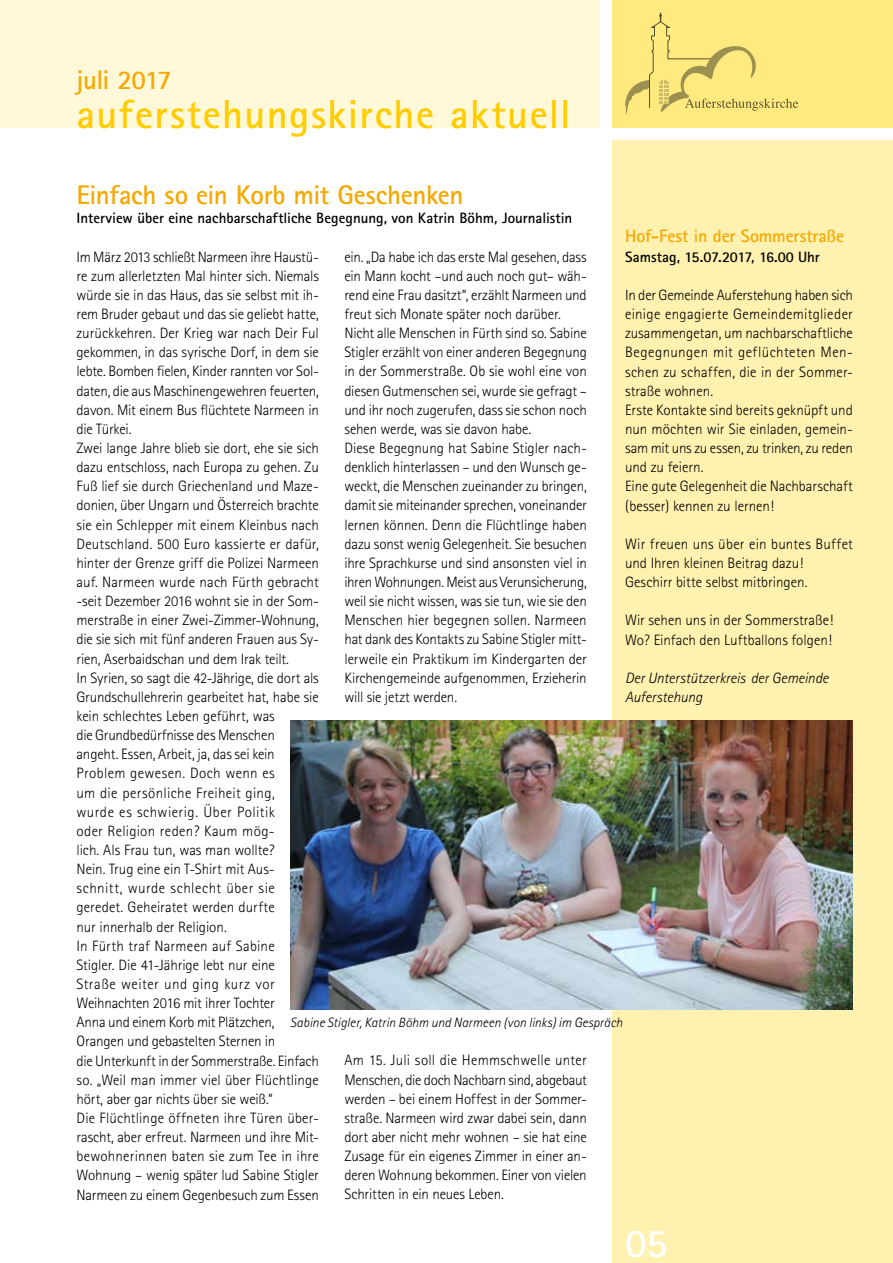
<style>
.page{position:relative;width:893px;height:1263px;background:#fff}
.page>*{position:absolute;margin:0;border:0;box-sizing:border-box;transform-origin:0 0}
.t1{font:700 40.5px "Rotis Sans Serif";letter-spacing:.035em;color:#fc0}
.t2{font:700 40.5px "Rotis Sans Serif";color:#fff}
.t3{font:700 27px "Rotis Sans Serif";letter-spacing:-.015em;color:#f6a800}
.t4{font:700 18px "Rotis Sans Serif";letter-spacing:-.005em;color:#f6a800}
.t5{font:300 15px/19.2px "Rotis Sans Serif";letter-spacing:-.01em;color:#000}
.t6{font:700 15px "Rotis Sans Serif";letter-spacing:-.005em;color:#000}
.t7{font:italic 300 15px/19.2px "Rotis Sans Serif";letter-spacing:-.005em;color:#000}
.t8{font:italic 300 13.5px "Rotis Sans Serif";color:#000}
</style>
<div class="page">
<div style="left:612px;top:0;width:281px;height:128px;background:#ffea7f"></div>
<div style="left:0;top:0;width:600px;height:128px;background:#fff8d9"></div>
<div style="left:612px;top:140px;width:281px;height:1123px;background:#fff1af"></div>
<svg style="left:625px;top:13px;width:173px;height:102px"></svg>
<img style="left:290px;top:720px;width:563px;height:290px">
<h2 class="t3" style="left:77px;top:63px;width:96px">juli 2017</h2>
<h1 class="t1" style="left:77px;top:88px;width:496px">auferstehungskirche aktuell</h1>
<h2 class="t3" style="left:77px;top:178px;width:388px">Einfach so ein Korb mit Geschenken</h2>
<p class="t6" style="left:77px;top:209px;width:497px">Interview über eine nachbarschaftliche Begegnung, von Katrin Böhm, Journalistin</p>
<p class="t4" style="left:625px;top:225px;width:221px">Hof-Fest in der Sommerstraße</p>
<p class="t6" style="left:625px;top:247px;width:196px">Samstag, 15.07.2017, 16.00 Uhr</p>
<p class="t5" style="left:77px;top:247px;width:244px">Im März 2013 schließt Narmeen ihre Haustü&shy;re zum allerletzten Mal hinter sich. Niemals würde sie in das Haus, das sie selbst mit ih&shy;rem Bruder gebaut und das sie geliebt hatte, zurückkehren. Der Krieg war nach Deir Ful gekommen, in das syrische Dorf, in dem sie lebte. Bomben fielen, Kinder rannten vor Sol&shy;daten, die aus Maschinengewehren feuerten, davon. Mit einem Bus flüchtete Narmeen in die Türkei.<br>Zwei lange Jahre blieb sie dort, ehe sie sich dazu entschloss, nach Europa zu gehen. Zu Fuß lief sie durch Griechenland und Maze&shy;donien, über Ungarn und Österreich brachte sie ein Schlepper mit einem Kleinbus nach Deutschland. 500 Euro kassierte er dafür, hinter der Grenze griff die Polizei Narmeen auf. Narmeen wurde nach Fürth gebracht -seit Dezember 2016 wohnt sie in der Som&shy;merstraße in einer Zwei-Zimmer-Wohnung, die sie sich mit fünf anderen Frauen aus Sy&shy;rien, Aserbaidschan und dem Irak teilt.<br>In Syrien, so sagt die 42-Jährige, die dort als Grundschullehrerin gearbeitet hat, habe sie kein schlechtes Leben geführt, was<br>die Grundbedürfnisse des Menschen angeht. Essen, Arbeit, ja, das sei kein Problem gewesen. Doch wenn es<br>um die persönliche Freiheit ging,<br>wurde es schwierig. Über Politik<br>oder Religion reden? Kaum mög-<br>lich. Als Frau tun, was man wollte?<br>Nein. Trug eine ein T-Shirt mit Aus&shy;schnitt, wurde schlecht über sie geredet. Geheiratet werden durfte<br>nur innerhalb der Religion.<br>In Fürth traf Narmeen auf Sabine<br>Stigler. Die 41-Jährige lebt nur eine<br>Straße weiter und ging kurz vor Weihnachten 2016 mit ihrer Tochter<br>Anna und einem Korb mit Plätzchen, Orangen und gebastelten Sternen in<br>die Unterkunft in der Sommerstraße. Einfach so. „Weil man immer viel über Flüchtlinge hört, aber gar nichts über sie weiß.“<br>Die Flüchtlinge öffneten ihre Türen über&shy;rascht, aber erfreut. Narmeen und ihre Mit&shy;bewohnerinnen baten sie zum Tee in ihre Wohnung – wenig später lud Sabine Stigler Narmeen zu einem Gegenbesuch zum Essen</p>
<p class="t5" style="left:344px;top:247px;width:244px">ein. „Da habe ich das erste Mal gesehen, dass ein Mann kocht –und auch noch gut– wäh&shy;rend eine Frau dasitzt“, erzählt Narmeen und freut sich Monate später noch darüber.<br>Nicht alle Menschen in Fürth sind so. Sabine Stigler erzählt von einer anderen Begegnung in der Sommerstraße. Ob sie wohl eine von diesen Gutmenschen sei, wurde sie gefragt – und ihr noch zugerufen, dass sie schon noch sehen werde, was sie davon habe.<br>Diese Begegnung hat Sabine Stigler nach&shy;denklich hinterlassen – und den Wunsch ge&shy;weckt, die Menschen zueinander zu bringen, damit sie miteinander sprechen, voneinander lernen können. Denn die Flüchtlinge haben dazu sonst wenig Gelegenheit. Sie besuchen ihre Sprachkurse und sind ansonsten viel in ihren Wohnungen. Meist aus Verunsicherung, weil sie nicht wissen, was sie tun, wie sie den Menschen hier begegnen sollen. Narmeen hat dank des Kontakts zu Sabine Stigler mitt&shy;lerweile ein Praktikum im Kindergarten der Kirchengemeinde aufgenommen, Erzieherin will sie jetzt werden.</p>
<p class="t5" style="left:625px;top:285px;width:229px">In der Gemeinde Auferstehung haben sich einige engagierte Gemeindemitglieder zusammengetan, um nachbarschaftliche Begegnungen mit geflüchteten Men&shy;schen zu schaffen, die in der Sommer&shy;straße wohnen.<br>Erste Kontakte sind bereits geknüpft und nun möchten wir Sie einladen, gemein&shy;sam mit uns zu essen, zu trinken, zu reden und zu feiern.<br>Eine gute Gelegenheit die Nachbarschaft (besser) kennen zu lernen!</p>
<p class="t5" style="left:625px;top:534px;width:229px">Wir freuen uns über ein buntes Buffet und Ihren kleinen Beitrag dazu!<br>Geschirr bitte selbst mitbringen.</p>
<p class="t5" style="left:625px;top:611px;width:210px">Wir sehen uns in der Sommerstraße!<br>Wo? Einfach den Luftballons folgen!</p>
<p class="t7" style="left:625px;top:668px;width:205px">Der Unterstützerkreis der Gemeinde<br>Auferstehung</p>
<p class="t8" style="left:290px;top:1014px;width:334px">Sabine Stigler, Katrin Böhm und Narmeen (von links) im Gespräch</p>
<p class="t5" style="left:344px;top:1051px;width:244px;text-align:justify">Am 15. Juli soll die Hemmschwelle unter Menschen, die doch Nachbarn sind, abgebaut werden – bei einem Hoffest in der Sommer&shy;straße. Narmeen wird zwar dabei sein, dann dort aber nicht mehr wohnen – sie hat eine Zusage für ein eigenes Zimmer in einer an&shy;deren Wohnung bekommen. Einer von vielen Schritten in ein neues Leben.</p>
<h1 class="t2" style="left:625px;top:1217px;width:44px">05</h1>
</div>
